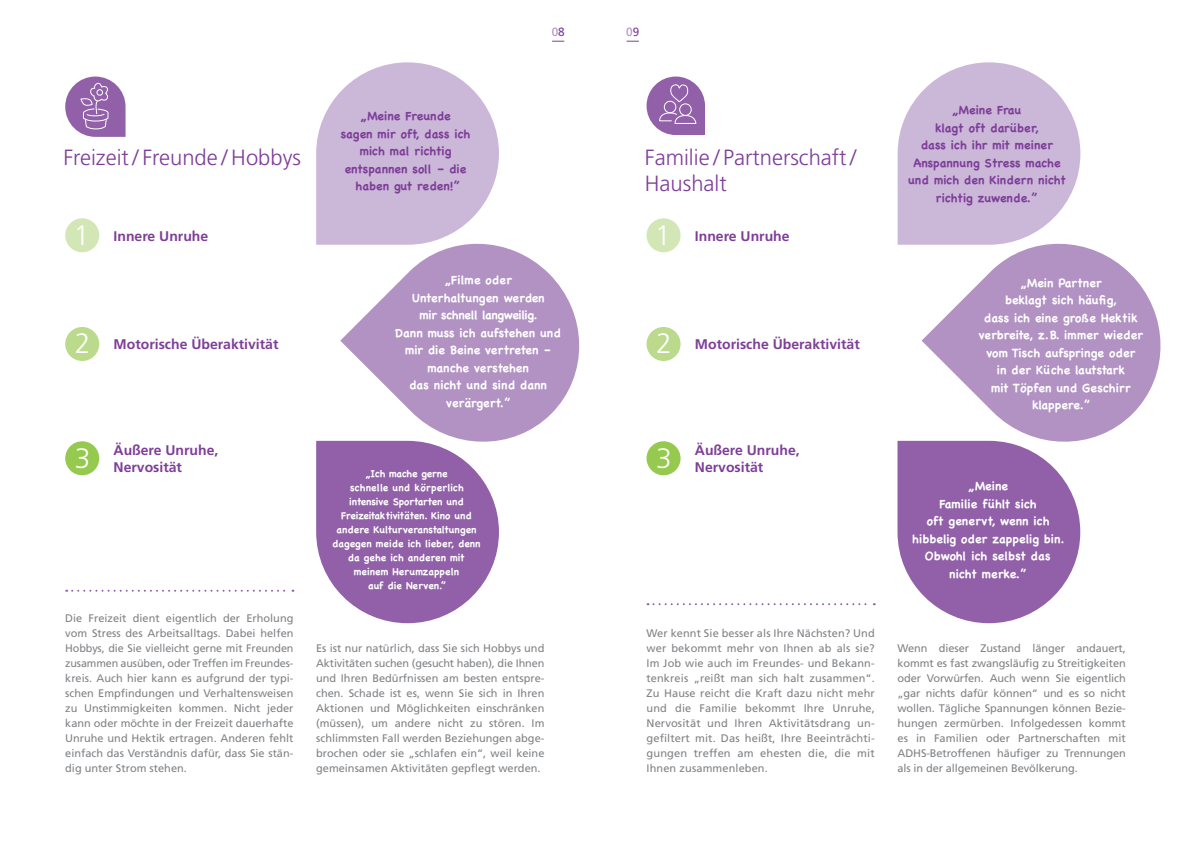
<style>
.page{position:relative;width:1191px;height:842px;background:#fff}
.page>*{position:absolute;margin:0;border:0;box-sizing:border-box;transform-origin:0 0}
.t1{font:300 22px/26.4px "Frutiger";color:#7e3e98}
.t2{font:700 14px/17px "Frutiger";color:#7e3e98}
.t3{font:700 12px/17.5px "Chalkboard SE";color:#fff;text-align:center}
.t4{font:700 12px/17.5px "Chalkboard SE";color:#7e3e98;text-align:center}
.t5{font:12px "Frutiger";color:#b192c3}
.t6{font:11px/15px "Frutiger";color:#808285;text-align:justify}
.t7{font:700 10px/14px "Chalkboard SE";color:#fff;text-align:center}
.s1{color:#7e3e98}
.s2{font-weight:300;font-size:28.1px;color:#fff}
</style>
<div class="page">
<div style="left:316px;top:62px;width:183px;height:183px;background:#cbb8d9;border-radius:91px"></div>
<div style="left:316px;top:441px;width:183px;height:182px;background:#9160a8;border-radius:91px"></div>
<div style="left:65px;top:77px;width:61px;height:60px;background:#9160a8;border-radius:30px"></div>
<svg style="left:80px;top:82px;width:30px;height:55px"></svg>
<div style="left:65px;top:218px;width:34px;height:34px;background:#d3e6b6;border-radius:50%"></div>
<svg style="left:340px;top:234px;width:240px;height:218px;fill:#b192c3"></svg>
<div style="left:65px;top:327px;width:34px;height:34px;background:#bbda8b;border-radius:50%"></div>
<div style="left:65px;top:441px;width:34px;height:34px;background:#96ca4e;border-radius:50%"></div>
<div style="left:897px;top:62px;width:183px;height:183px;background:#cbb8d9;border-radius:91px"></div>
<div style="left:897px;top:441px;width:183px;height:182px;background:#9160a8;border-radius:91px"></div>
<svg style="left:921px;top:234px;width:240px;height:218px;fill:#b192c3"></svg>
<div style="left:646px;top:77px;width:59px;height:58px;background:#9160a8;border-radius:29px"></div>
<div style="left:664px;top:101px;width:12px;height:12px;border:1px solid #fff;border-radius:50%"></div>
<div style="left:679px;top:103px;width:12px;height:13px;border:1px solid #fff;border-radius:50%"></div>
<svg style="left:659px;top:112px;width:38px;height:12px"></svg>
<svg style="left:670px;top:84px;width:18px;height:19px"></svg>
<div style="left:646px;top:218px;width:34px;height:34px;background:#d3e6b6;border-radius:50%"></div>
<div style="left:646px;top:327px;width:34px;height:34px;background:#bbda8b;border-radius:50%"></div>
<div style="left:646px;top:441px;width:34px;height:34px;background:#96ca4e;border-radius:50%"></div>
<svg style="left:647px;top:603px;width:227px;height:2px"></svg>
<svg style="left:66px;top:590px;width:227px;height:2px"></svg>
<svg style="left:626px;top:41px;width:13px;height:1px"></svg>
<svg style="left:552px;top:41px;width:12px;height:1px"></svg>
<p class="t5" style="left:552px;top:25px;width:14px">0<span class="s1">8</span></p>
<p class="t5" style="left:626px;top:25px;width:14px">0<span class="s1">9</span></p>
<h1 class="t1" style="left:63px;top:144px;width:239px">Freizeit / Freunde / Hobbys</h1>
<p class="t4" style="left:341px;top:107px;width:131px">„Meine Freunde<br>sagen mir oft, dass ich mich mal richtig entspannen soll – die haben gut reden!ˮ</p>
<h1 class="t1" style="left:645px;top:144px;width:213px">Familie / Partnerschaft /<br>Haushalt</h1>
<p class="t4" style="left:908px;top:101px;width:159px">„Meine Frau<br>klagt oft darüber,<br>dass ich ihr mit meiner<br>Anspannung Stress mache und mich den Kindern nicht richtig zuwende.ˮ</p>
<p class="t2" style="left:74px;top:227px;width:136px"><span class="s2">1</span> Innere Unruhe</p>
<p class="t2" style="left:655px;top:227px;width:136px"><span class="s2">1</span> Innere Unruhe</p>
<p class="t2" style="left:75px;top:336px;width:205px"><span class="s2">2</span> Motorische Überaktivität</p>
<p class="t3" style="left:395px;top:271px;width:167px">„Filme oder<br>Unterhaltungen werden<br>mir schnell langweilig.<br>Dann muss ich aufstehen und mir die Beine vertreten – manche verstehen<br>das nicht und sind dann verärgert.ˮ</p>
<p class="t2" style="left:656px;top:336px;width:205px"><span class="s2">2</span> Motorische Überaktivität</p>
<p class="t3" style="left:978px;top:274px;width:166px">„Mein Partner<br>beklagt sich häufig,<br>dass ich eine große Hektik verbreite, z.B. immer wieder vom Tisch aufspringe oder<br>in der Küche lautstark<br>mit Töpfen und Geschirr klappere.ˮ</p>
<p class="t2" style="left:75px;top:442px;width:145px;text-indent:39px">Äußere Unruhe,<br><sup>3</sup> Nervosität</p>
<p class="t7" style="left:332px;top:467px;width:149px">„Ich mache gerne<br>schnelle und körperlich intensive Sportarten und<br>Freizeitaktivitäten. Kino und andere Kulturveranstaltungen dagegen meide ich lieber, denn da gehe ich anderen mit meinem Herumzappeln<br>auf die Nerven.”</p>
<p class="t2" style="left:656px;top:442px;width:145px;text-indent:39px">Äußere Unruhe,<br><sup>3</sup> Nervosität</p>
<p class="t3" style="left:912px;top:477px;width:154px">„Meine<br>Familie fühlt sich<br>oft genervt, wenn ich hibbelig oder zappelig bin.<br>Obwohl ich selbst das nicht merke.ˮ</p>
<p class="t6" style="left:65px;top:610px;width:230px">Die Freizeit dient eigentlich der Erholung vom Stress des Arbeitsalltags. Dabei helfen Hobbys, die Sie vielleicht gerne mit Freunden zusammen ausüben, oder Treffen im Freundes&shy;kreis. Auch hier kann es aufgrund der typi&shy;schen Empfindungen und Verhaltensweisen zu Unstimmigkeiten kommen. Nicht jeder kann oder möchte in der Freizeit dauerhafte Unruhe und Hektik ertragen. Anderen fehlt einfach das Verständnis dafür, dass Sie stän&shy;dig unter Strom stehen.</p>
<p class="t6" style="left:316px;top:640px;width:230px">Es ist nur natürlich, dass Sie sich Hobbys und Aktivitäten suchen (gesucht haben), die Ihnen und Ihren Bedürfnissen am besten entspre&shy;chen. Schade ist es, wenn Sie sich in Ihren Aktionen und Möglichkeiten einschränken (müssen), um andere nicht zu stören. Im schlimmsten Fall werden Beziehungen abge&shy;brochen oder sie „schlafen ein“, weil keine gemeinsamen Aktivitäten gepflegt werden.</p>
<p class="t6" style="left:646px;top:625px;width:230px">Wer kennt Sie besser als Ihre Nächsten? Und wer bekommt mehr von Ihnen ab als sie?<br>Im Job wie auch im Freundes- und Bekann&shy;tenkreis „reißt man sich halt zusammen“.<br>Zu Hause reicht die Kraft dazu nicht mehr und die Familie bekommt Ihre Unruhe, Nervosität und Ihren Aktivitätsdrang un&shy;gefiltert mit. Das heißt, Ihre Beeinträchti&shy;gungen treffen am ehesten die, die mit Ihnen zusammenleben.</p>
<p class="t6" style="left:897px;top:640px;width:230px">Wenn dieser Zustand länger andauert, kommt es fast zwangsläufig zu Streitigkeiten oder Vorwürfen. Auch wenn Sie eigentlich „gar nichts dafür können“ und es so nicht wollen. Tägliche Spannungen können Bezie&shy;hungen zermürben. Infolgedessen kommt es in Familien oder Partnerschaften mit ADHS-Betroffenen häufiger zu Trennungen als in der allgemeinen Bevölkerung.</p>
</div>
